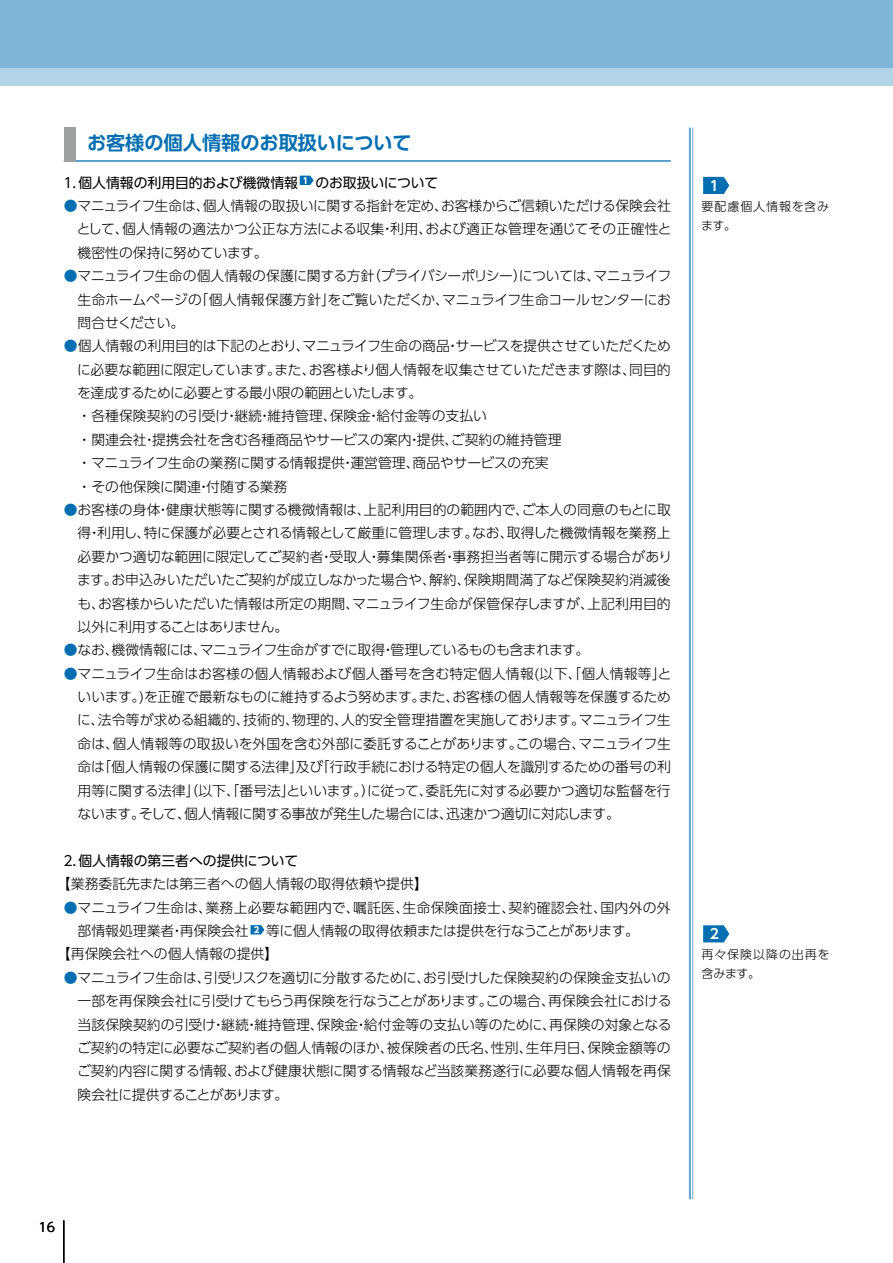
<style>
.page{position:relative;width:893px;height:1263px;background:#fff}
.page>*{position:absolute;margin:0;border:0;box-sizing:border-box;transform-origin:0 0}
.t1{font:700 19.2px "UD Shin Go Pr 6 De";color:#006eb0}
.t2{font:300 13.8px/23.4px "UD Shin Go Pr 6";letter-spacing:-.01em;color:#000;text-align:justify}
.t3{font:13.8px "UD Shin Go Pr 6";color:#000}
.t4{font:300 13.8px "UD Shin Go Pr 6";letter-spacing:.02em;color:#000}
.t5{font:300 13.8px "UD Shin Go Pr 6";letter-spacing:-.035em;color:#000}
.t6{font:700 13.8px "UD Shin Go Pr 6 De";color:#fff}
.t7{font:12.75px "UD Shin Go Pr 6";color:#000}
.t8{font:300 12px/19.2px "UD Shin Go Pr 6";letter-spacing:.075em;color:#000}
.s1{color:#006eb0}
</style>
<div class="page">
<div style="left:0;top:0;width:893px;height:85px;background:#80b6d8"></div>
<div style="left:0;top:68px;width:893px;height:17px;background:#b3d3e7"></div>
<hr style="left:692px;top:128px;width:1px;height:1071px;background:#66a8d0">
<hr style="left:689px;top:128px;width:2px;height:1071px;background:#66a8d0">
<hr style="left:64px;top:160px;width:607px;height:2px;background:#006eb0">
<div style="left:64px;top:128px;width:11px;height:34px;background:#9fa0a0"></div>
<svg style="left:300px;top:176px;width:14px;height:9px"></svg>
<svg style="left:251px;top:925px;width:13px;height:9px"></svg>
<svg style="left:703px;top:177px;width:26px;height:17px"></svg>
<svg style="left:703px;top:925px;width:26px;height:17px"></svg>
<hr style="left:63px;top:1220px;width:1px;height:43px;background:#000">
<h1 class="t1" style="left:87px;top:127px;width:326px">お客様の個人情報のお取扱いについて</h1>
<p class="t3" style="left:61px;top:171px;width:379px">１．個⼈情報の利⽤⽬ 的および機微情報 <sup>1</sup> のお取扱いについて</p>
<p class="t2" style="left:77px;top:194px;width:596px;text-indent:-13px"><span class="s1">●</span>マニュライフ⽣命は、個⼈情報の取扱いに関する指針を定め、お客様からご信頼いただける保険会社として、個⼈情報の適法かつ公正な⽅法による収集・利⽤、および適正な管理を通じてその正確性と機密性の保持に努めています。</p>
<p class="t2" style="left:78px;top:264px;width:595px;text-indent:-14px"><span class="s1">●</span>マニュライフ⽣命の個⼈情報の保護に関する⽅針（プライバシーポリシー）については、マニュライフ⽣命ホームページの「個⼈情報保護⽅針」をご覧いただくか、マニュライフ生命コールセンターにお問合せください。</p>
<p class="t2" style="left:77px;top:334px;width:595px;text-align:left;text-indent:-13px"><span class="s1">●</span>個⼈情報の利⽤⽬ 的は下記のとおり、マニュライフ⽣命の商品・サービスを提供させていただくために必要な範囲に限定しています。また、お客様より個⼈情報を収集させていただきます際は、同⽬ 的を達成するために必要とする最⼩限の範囲といたします。<br>・各種保険契約の引受け・継続・維持管理、保険⾦・給付⾦等の⽀払い<br>・関連会社・提携会社を含む各種商品やサービスの案内・提供、ご契約の維持管理<br>・マニュライフ⽣命の業務に関する情報提供・運営管理、商品やサービスの充実<br>・その他保険に関連・付随する業務</p>
<p class="t2" style="left:77px;top:497px;width:597px;text-indent:-13px"><span class="s1">●</span>お客様の⾝体・健康状態等に関する機微情報は、上記利⽤⽬ 的の範囲内で、ご本⼈の同意のもとに取得・利⽤し、特に保護が必要とされる情報として厳重に管理します。なお、取得した機微情報を業務上必要かつ適切な範囲に限定してご契約者・受取⼈・募集関係者・事務担当者等に開⽰する場合があります。お申込みいただいたご契約が成⽴しなかった場合や、解約、保険期間満了など保険契約消滅後も、お客様からいただいた情報は所定の期間、マニュライフ⽣命が保管保存しますが、上記利⽤⽬ 的以外に利⽤することはありません。</p>
<p class="t5" style="left:64px;top:639px;width:527px"><span class="s1">●</span>なお、機微情報には、マニュライフ⽣命がすでに取得・管理しているものも含まれます。</p>
<p class="t2" style="left:77px;top:661px;width:596px;text-indent:-13px"><span class="s1">●</span>マニュライフ生命はお客様の個人情報および個人番号を含む特定個人情報(以下、「個人情報等」といいます。)を正確で最新なものに維持するよう努めます。また、お客様の個人情報等を保護するために、法令等が求める組織的、技術的、物理的、人的安全管理措置を実施しております。マニュライフ生命は、個人情報等の取扱いを外国を含む外部に委託することがあります。この場合、マニュライフ生命は「個人情報の保護に関する法律」及び「行政手続における特定の個人を識別するための番号の利用等に関する法律」（以下、「番号法」といいます。）に従って、委託先に対する必要かつ適切な監督を行ないます。そして、個人情報に関する事故が発生した場合には、迅速かつ適切に対応します。</p>
<p class="t3" style="left:61px;top:849px;width:239px">２．個⼈情報の第三者への提供について</p>
<p class="t2" style="left:57px;top:872px;width:373px">【業務委託先または第三者への個⼈情報の取得依頼や提供】</p>
<p class="t4" style="left:64px;top:896px;width:608px"><span class="s1">●</span>マニュライフ⽣命は、業務上必要な範囲内で、嘱託医、⽣命保険⾯接⼠、契約確認会社、国内外の外</p>
<p class="t2" style="left:78px;top:918px;width:563px">部情報処理業者・再保険会社 <sup>2</sup> 等に個⼈情報の取得依頼または提供を⾏なうことがあります。</p>
<p class="t2" style="left:57px;top:942px;width:223px">【再保険会社への個⼈情報の提供】</p>
<p class="t2" style="left:77px;top:965px;width:596px;text-indent:-13px"><span class="s1">●</span>マニュライフ⽣命は、引受リスクを適切に分散するために、お引受けした保険契約の保険⾦⽀払いの⼀部を再保険会社に引受けてもらう再保険を⾏なうことがあります。この場合、再保険会社における当該保険契約の引受け・継続・維持管理、保険⾦・給付⾦等の⽀払い等のために、再保険の対象となるご契約の特定に必要なご契約者の個⼈情報のほか、被保険者の⽒名、性別、⽣年⽉⽇ 、保険⾦額等のご契約内容に関する情報、および健康状態に関する情報など当該業務遂⾏に必要な個⼈情報を再保険会社に提供することがあります。</p>
<p class="t6" style="left:710px;top:174px;width:11px">1</p>
<p class="t8" style="left:701px;top:196px;width:129px">要配慮個⼈情報を含みます。</p>
<p class="t6" style="left:710px;top:923px;width:11px">2</p>
<p class="t8" style="left:702px;top:944px;width:129px">再々保険以降の出再を含みます。</p>
<p class="t7" style="left:38px;top:1216px;width:18px">16</p>
</div>
